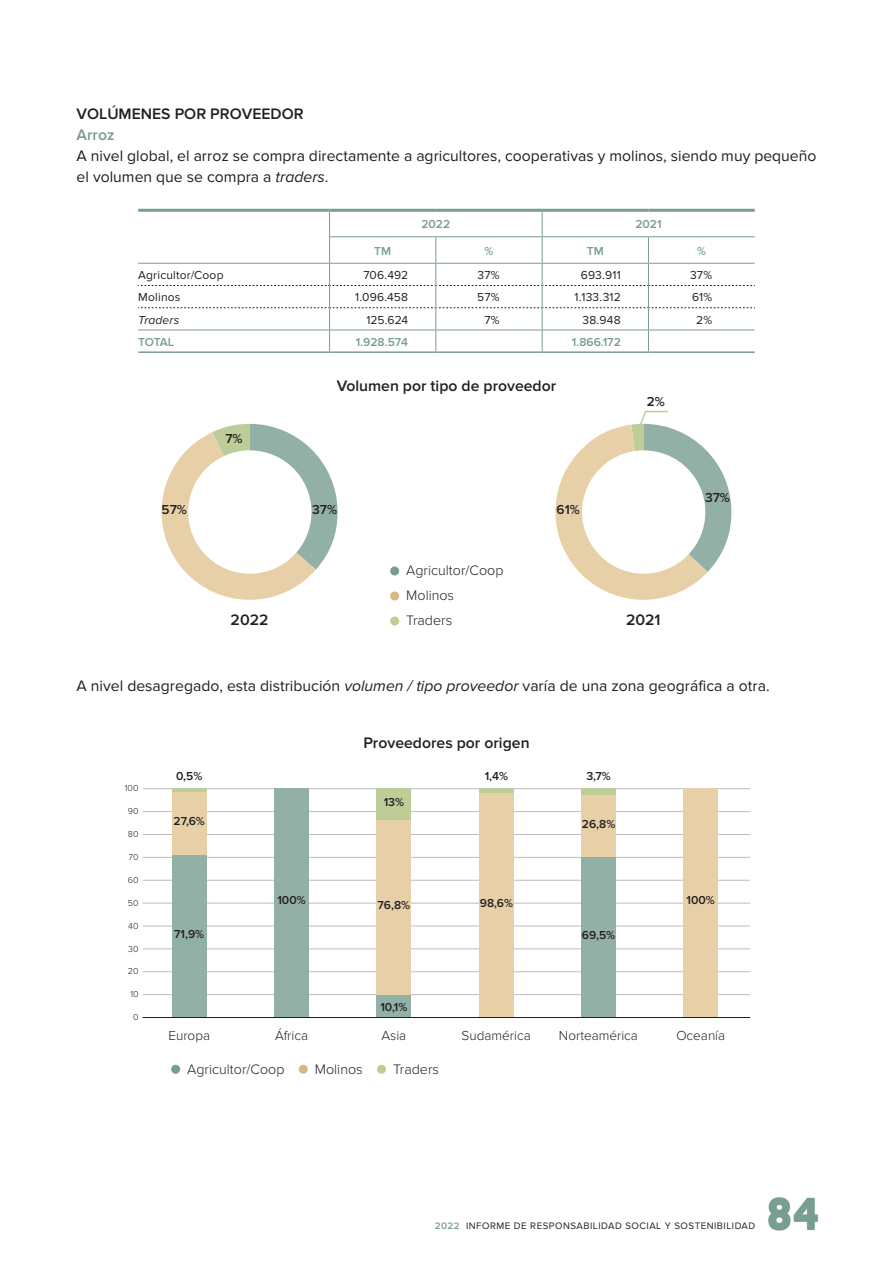
<style>
.page{position:relative;width:893px;height:1263px;background:#fff}
.page>*{position:absolute;margin:0;border:0;box-sizing:border-box;transform-origin:0 0}
.t1{font:700 45px "Platform";color:#789d92}
._001_texto_seguido{font:15.75px/21px "Proxima Nova";color:#231f20}
._002_Título_gráfico{font:600 15.75px "Proxima Nova";color:#231f20}
._003_subladillo{font:600 15.75px "Proxima Nova";color:#231f20}
._004_tercer_rango{font:600 15.75px "Proxima Nova";color:#789d92}
.t2{font:300 14.25px "Proxima Nova";color:#231f20}
.t3{font:300 13.5px "Proxima Nova";color:#231f20}
.t4{font:600 13.5px "Proxima Nova";color:#231f20}
._01_texto_tablas{font:12px "Proxima Nova";letter-spacing:.015em;color:#231f20}
._001_texto_seguido-2{font:600 12px "Proxima Nova";color:#231f20}
._00_cabecera_tablas{font:600 12px "Proxima Nova";color:#789d92}
._01_texto_tablas-2{font:italic 12px "Proxima Nova";letter-spacing:.015em;color:#231f20}
.t5{font:9.75px "Proxima Nova";letter-spacing:.05em;color:#231f20}
._002_ladillo{font:300 9px "Proxima Nova";color:#231f20}
.s1{font-style:italic}
.s2{font-weight:600;color:#789d92}
</style>
<div class="page">
<hr style="left:138px;top:209px;width:192px;height:3px;background:#789d92">
<hr style="left:330px;top:209px;width:106px;height:3px;background:#789d92">
<hr style="left:436px;top:209px;width:106px;height:3px;background:#789d92">
<hr style="left:542px;top:209px;width:106px;height:3px;background:#789d92">
<hr style="left:648px;top:209px;width:107px;height:3px;background:#789d92">
<hr style="left:138px;top:351px;width:192px;height:2px;background:#789d92">
<hr style="left:330px;top:351px;width:106px;height:2px;background:#789d92">
<hr style="left:436px;top:351px;width:106px;height:2px;background:#789d92">
<hr style="left:542px;top:351px;width:106px;height:2px;background:#789d92">
<svg style="left:138px;top:212px;width:617px;height:139px"></svg>
<hr style="left:648px;top:330px;width:107px;height:1px;background:#789d92">
<hr style="left:648px;top:351px;width:107px;height:2px;background:#789d92">
<div style="left:390px;top:566px;width:9px;height:9px;background:#789d92;border-radius:50%"></div>
<div style="left:390px;top:591px;width:9px;height:9px;background:#d7b688;border-radius:50%"></div>
<div style="left:390px;top:616px;width:9px;height:9px;background:#becd97;border-radius:50%"></div>
<svg style="left:161px;top:424px;width:177px;height:176px"></svg>
<div style="left:188px;top:450px;width:123px;height:124px;background:#fff;border-radius:50%"></div>
<svg style="left:555px;top:410px;width:176px;height:190px"></svg>
<hr style="left:143px;top:994px;width:607px;height:1px;background:#bcbdc0">
<hr style="left:143px;top:971px;width:607px;height:1px;background:#bcbdc0">
<hr style="left:143px;top:948px;width:607px;height:1px;background:#bcbdc0">
<hr style="left:143px;top:926px;width:607px;height:1px;background:#bcbdc0">
<hr style="left:143px;top:903px;width:607px;height:1px;background:#bcbdc0">
<hr style="left:143px;top:880px;width:607px;height:1px;background:#bcbdc0">
<hr style="left:143px;top:857px;width:607px;height:1px;background:#bcbdc0">
<hr style="left:143px;top:834px;width:607px;height:1px;background:#bcbdc0">
<hr style="left:143px;top:811px;width:607px;height:1px;background:#bcbdc0">
<hr style="left:143px;top:788px;width:607px;height:1px;background:#bcbdc0">
<div style="left:171px;top:1065px;width:9px;height:9px;background:#789d92;border-radius:50%"></div>
<div style="left:299px;top:1065px;width:9px;height:9px;background:#d7b688;border-radius:50%"></div>
<div style="left:377px;top:1065px;width:9px;height:9px;background:#becd97;border-radius:50%"></div>
<div style="left:172px;top:855px;width:34px;height:162px;background:#93b0a7"></div>
<div style="left:172px;top:791px;width:34px;height:64px;background:#e7d0a7"></div>
<hr style="left:172px;top:788px;width:34px;height:3px;background:#becd97">
<div style="left:275px;top:788px;width:34px;height:229px;background:#93b0a7"></div>
<div style="left:377px;top:994px;width:34px;height:23px;background:#93b0a7"></div>
<div style="left:377px;top:820px;width:34px;height:174px;background:#e7d0a7"></div>
<div style="left:377px;top:788px;width:34px;height:32px;background:#becd97"></div>
<div style="left:479px;top:793px;width:34px;height:224px;background:#e7d0a7"></div>
<div style="left:479px;top:788px;width:34px;height:5px;background:#becd97"></div>
<div style="left:581px;top:857px;width:34px;height:160px;background:#93b0a7"></div>
<div style="left:581px;top:795px;width:34px;height:62px;background:#e7d0a7"></div>
<div style="left:581px;top:788px;width:34px;height:7px;background:#becd97"></div>
<div style="left:684px;top:788px;width:34px;height:229px;background:#e7d0a7"></div>
<hr style="left:143px;top:1017px;width:607px;height:1px;background:#231f20">
<p class="_003_subladillo" style="left:77px;top:104px;width:229px">VOLÚMENES POR PROVEEDOR</p>
<p class="_004_tercer_rango" style="left:77px;top:125px;width:40px">Arroz</p>
<p class="_001_texto_seguido" style="left:77px;top:145px;width:741px">A nivel global, el arroz se compra directamente a agricultores, cooperativas y molinos, siendo muy pequeño el volumen que se compra a <span class="s1">traders</span>.</p>
<p class="_00_cabecera_tablas" style="left:421px;top:217px;width:30px">2022</p>
<p class="_00_cabecera_tablas" style="left:635px;top:217px;width:28px">2021</p>
<p class="_00_cabecera_tablas" style="left:374px;top:244px;width:18px">TM</p>
<p class="_00_cabecera_tablas" style="left:485px;top:244px;width:10px">%</p>
<p class="_00_cabecera_tablas" style="left:587px;top:244px;width:18px">TM</p>
<p class="_00_cabecera_tablas" style="left:697px;top:244px;width:10px">%</p>
<p class="_01_texto_tablas" style="left:138px;top:268px;width:87px">Agricultor/Coop</p>
<p class="_01_texto_tablas" style="left:363px;top:268px;width:46px">706.492</p>
<p class="_01_texto_tablas" style="left:477px;top:268px;width:24px">37%</p>
<p class="_01_texto_tablas" style="left:581px;top:268px;width:41px">693.911</p>
<p class="_01_texto_tablas" style="left:690px;top:268px;width:24px">37%</p>
<p class="_01_texto_tablas" style="left:138px;top:290px;width:44px">Molinos</p>
<p class="_01_texto_tablas" style="left:355px;top:290px;width:55px">1.096.458</p>
<p class="_01_texto_tablas" style="left:477px;top:290px;width:24px">57%</p>
<p class="_01_texto_tablas" style="left:574px;top:290px;width:48px">1.133.312</p>
<p class="_01_texto_tablas" style="left:692px;top:290px;width:22px">61%</p>
<p class="_01_texto_tablas-2" style="left:138px;top:313px;width:43px">Traders</p>
<p class="_01_texto_tablas" style="left:366px;top:313px;width:43px">125.624</p>
<p class="_01_texto_tablas" style="left:484px;top:313px;width:17px">7%</p>
<p class="_01_texto_tablas" style="left:582px;top:313px;width:40px">38.948</p>
<p class="_01_texto_tablas" style="left:696px;top:313px;width:17px">2%</p>
<p class="_00_cabecera_tablas" style="left:138px;top:335px;width:37px">TOTAL</p>
<p class="_00_cabecera_tablas" style="left:356px;top:335px;width:54px">1.928.574</p>
<p class="_00_cabecera_tablas" style="left:572px;top:335px;width:51px">1.866.172</p>
<p class="t4" style="left:225px;top:431px;width:19px">7%</p>
<p class="_002_Título_gráfico" style="left:337px;top:377px;width:221px">Volumen por tipo de proveedor</p>
<p class="t4" style="left:162px;top:501px;width:27px">57%</p>
<p class="t4" style="left:557px;top:501px;width:25px">61%</p>
<p class="t4" style="left:312px;top:501px;width:27px">37%</p>
<p class="t2" style="left:406px;top:562px;width:99px">Agricultor/Coop</p>
<p class="t2" style="left:406px;top:587px;width:49px">Molinos</p>
<p class="t4" style="left:647px;top:394px;width:20px">2%</p>
<p class="_002_Título_gráfico" style="left:231px;top:611px;width:39px">2022</p>
<p class="t2" style="left:406px;top:612px;width:47px">Traders</p>
<p class="_002_Título_gráfico" style="left:626px;top:611px;width:36px">2021</p>
<p class="t4" style="left:705px;top:490px;width:27px">37%</p>
<p class="_001_texto_seguido" style="left:77px;top:676px;width:695px">A nivel desagregado, esta distribución <span class="s1">volumen / tipo proveedor</span> varía de una zona geográfica a otra.</p>
<p class="_002_Título_gráfico" style="left:363px;top:734px;width:168px">Proveedores por origen</p>
<p class="_002_ladillo" style="left:125px;top:783px;width:15px">100</p>
<p class="_002_ladillo" style="left:128px;top:806px;width:12px">90</p>
<p class="_002_ladillo" style="left:128px;top:829px;width:12px">80</p>
<p class="_002_ladillo" style="left:129px;top:852px;width:11px">70</p>
<p class="_002_ladillo" style="left:128px;top:874px;width:12px">60</p>
<p class="_002_ladillo" style="left:128px;top:897px;width:12px">50</p>
<p class="_002_ladillo" style="left:128px;top:920px;width:12px">40</p>
<p class="_002_ladillo" style="left:128px;top:943px;width:12px">30</p>
<p class="_002_ladillo" style="left:128px;top:966px;width:12px">20</p>
<p class="_002_ladillo" style="left:130px;top:989px;width:10px">10</p>
<p class="_002_ladillo" style="left:133px;top:1012px;width:7px">0</p>
<p class="_001_texto_seguido-2" style="left:176px;top:769px;width:28px">0,5%</p>
<p class="_001_texto_seguido-2" style="left:485px;top:769px;width:25px">1,4%</p>
<p class="_001_texto_seguido-2" style="left:586px;top:769px;width:26px">3,7%</p>
<p class="_001_texto_seguido-2" style="left:174px;top:814px;width:33px">27,6%</p>
<p class="_001_texto_seguido-2" style="left:174px;top:927px;width:32px">71,9%</p>
<p class="_001_texto_seguido-2" style="left:277px;top:893px;width:30px">100%</p>
<p class="_001_texto_seguido-2" style="left:384px;top:795px;width:22px">13%</p>
<p class="_001_texto_seguido-2" style="left:378px;top:898px;width:34px">76,8%</p>
<p class="_001_texto_seguido-2" style="left:380px;top:1000px;width:29px">10,1%</p>
<p class="_001_texto_seguido-2" style="left:480px;top:896px;width:35px">98,6%</p>
<p class="_001_texto_seguido-2" style="left:582px;top:817px;width:35px">26,8%</p>
<p class="_001_texto_seguido-2" style="left:582px;top:928px;width:35px">69,5%</p>
<p class="_001_texto_seguido-2" style="left:687px;top:893px;width:30px">100%</p>
<p class="t3" style="left:168px;top:1028px;width:43px">Europa</p>
<p class="t3" style="left:275px;top:1028px;width:35px">África</p>
<p class="t3" style="left:381px;top:1028px;width:26px">Asia</p>
<p class="t3" style="left:462px;top:1028px;width:71px">Sudamérica</p>
<p class="t3" style="left:559px;top:1027px;width:81px">Norteamérica</p>
<p class="t3" style="left:676px;top:1028px;width:50px">Oceanía</p>
<p class="t2" style="left:187px;top:1061px;width:99px">Agricultor/Coop</p>
<p class="t2" style="left:315px;top:1061px;width:49px">Molinos</p>
<p class="t2" style="left:393px;top:1061px;width:47px">Traders</p>
<p class="t5" style="left:435px;top:1220px;width:322px"><span class="s2">2022</span> INFORME DE RESPONSABILIDAD SOCIAL Y SOSTENIBILIDAD</p>
<h1 class="t1" style="left:768px;top:1181px;width:52px">84</h1>
</div>
